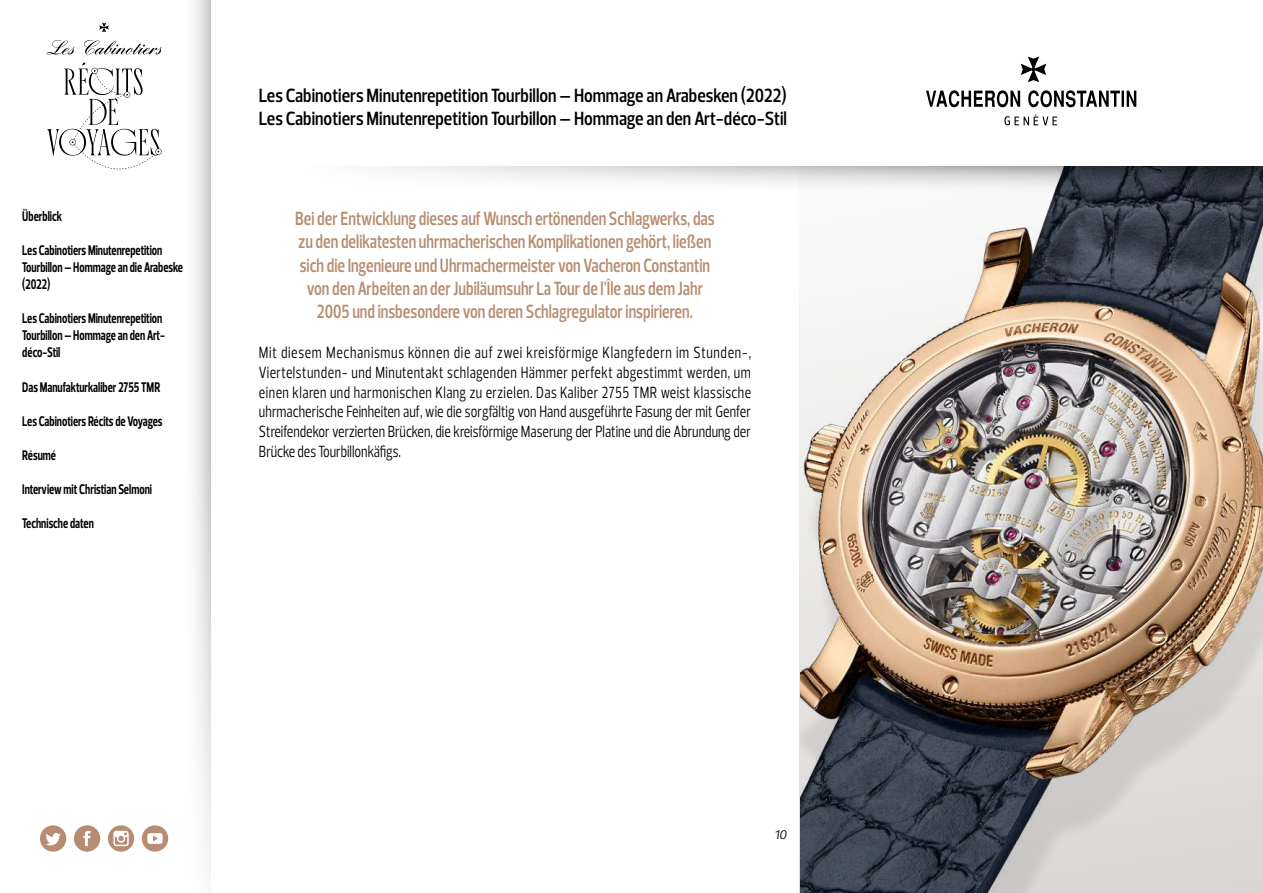
<style>
.page{position:relative;width:1263px;height:893px;background:#fff}
.page>*{position:absolute;margin:0;border:0;box-sizing:border-box;transform-origin:0 0}
.t1{font:600 19.5px/23.4px "Prelo Condensed";color:#b68d72;text-align:center;scale:.9 1}
.t2{font:600 19.5px/23.4px "Prelo Condensed";color:#000}
.t3{font:16.5px/19.8px "Prelo Condensed";color:#000;text-align:justify;scale:.9 1}
.t4{font:700 14.25px/17.1px "Prelo Condensed";color:#000;scale:.84 1}
.t5{font:italic 12.75px "Prelo";color:#000}
</style>
<div class="page">
<svg style="left:926px;top:57px;width:210px;height:68px"></svg>
<svg style="left:40px;top:825px;width:26px;height:27px"></svg>
<svg style="left:74px;top:825px;width:26px;height:27px"></svg>
<svg style="left:142px;top:825px;width:21px;height:27px"></svg>
<svg style="left:108px;top:825px;width:26px;height:27px"></svg>
<svg style="left:163px;top:0;width:47px;height:861px"></svg>
<svg style="left:47px;top:62px;width:115px;height:108px"></svg>
<svg style="left:84px;top:40px;width:78px;height:14px"></svg>
<svg style="left:47px;top:40px;width:27px;height:14px"></svg>
<svg style="left:99px;top:23px;width:10px;height:9px"></svg>
<img style="left:800px;top:166px;width:463px;height:727px">
<svg style="left:210px;top:166px;width:1052px;height:48px"></svg>
<p class="t4" style="left:22px;top:207px;width:49px">Überblick</p>
<p class="t4" style="left:22px;top:241px;width:193px">Les Cabinotiers Minutenrepetition<br>Tourbillon – Hommage an die Arabeske (2022)</p>
<p class="t4" style="left:22px;top:310px;width:171px">Les Cabinotiers Minutenrepetition<br>Tourbillon – Hommage an den Art&shy;déco-Stil</p>
<p class="t4" style="left:22px;top:378px;width:166px">Das Manufakturkaliber 2755 TMR</p>
<p class="t4" style="left:22px;top:412px;width:168px">Les Cabinotiers Récits de Voyages</p>
<p class="t4" style="left:22px;top:447px;width:42px">Résumé</p>
<p class="t4" style="left:22px;top:481px;width:156px">Interview mit Christian Selmoni</p>
<p class="t4" style="left:22px;top:515px;width:87px">Technische daten</p>
<p class="t2" style="left:259px;top:84px;width:529px">Les Cabinotiers Minutenrepetition Tourbillon – Hommage an Arabesken (2022)<br>Les Cabinotiers Minutenrepetition Tourbillon – Hommage an den Art-déco-Stil</p>
<p class="t1" style="left:295px;top:207px;width:467px">Bei der Entwicklung dieses auf Wunsch ertönenden Schlagwerks, das zu den delikatesten uhrmacherischen Komplikationen gehört, ließen sich die Ingenieure und Uhrmachermeister von Vacheron Constantin von den Arbeiten an der Jubiläumsuhr La Tour de l’Île aus dem Jahr 2005 und insbesondere von deren Schlagregulator inspirieren.</p>
<p class="t3" style="left:259px;top:343px;width:548px">Mit diesem Mechanismus können die auf zwei kreisförmige Klangfedern im Stunden-, Viertelstunden- und Minutentakt schlagenden Hämmer perfekt abgestimmt werden, um einen klaren und harmonischen Klang zu erzielen. Das Kaliber 2755 TMR weist klassische uhrmacherische Feinheiten auf, wie die sorgfältig von Hand ausgeführte Fasung der mit Genfer Streifendekor verzierten Brücken, die kreisförmige Maserung der Platine und die Abrundung der Brücke des Tourbillonkäfigs.</p>
<p class="t5" style="left:774px;top:826px;width:14px">10</p>
</div>
